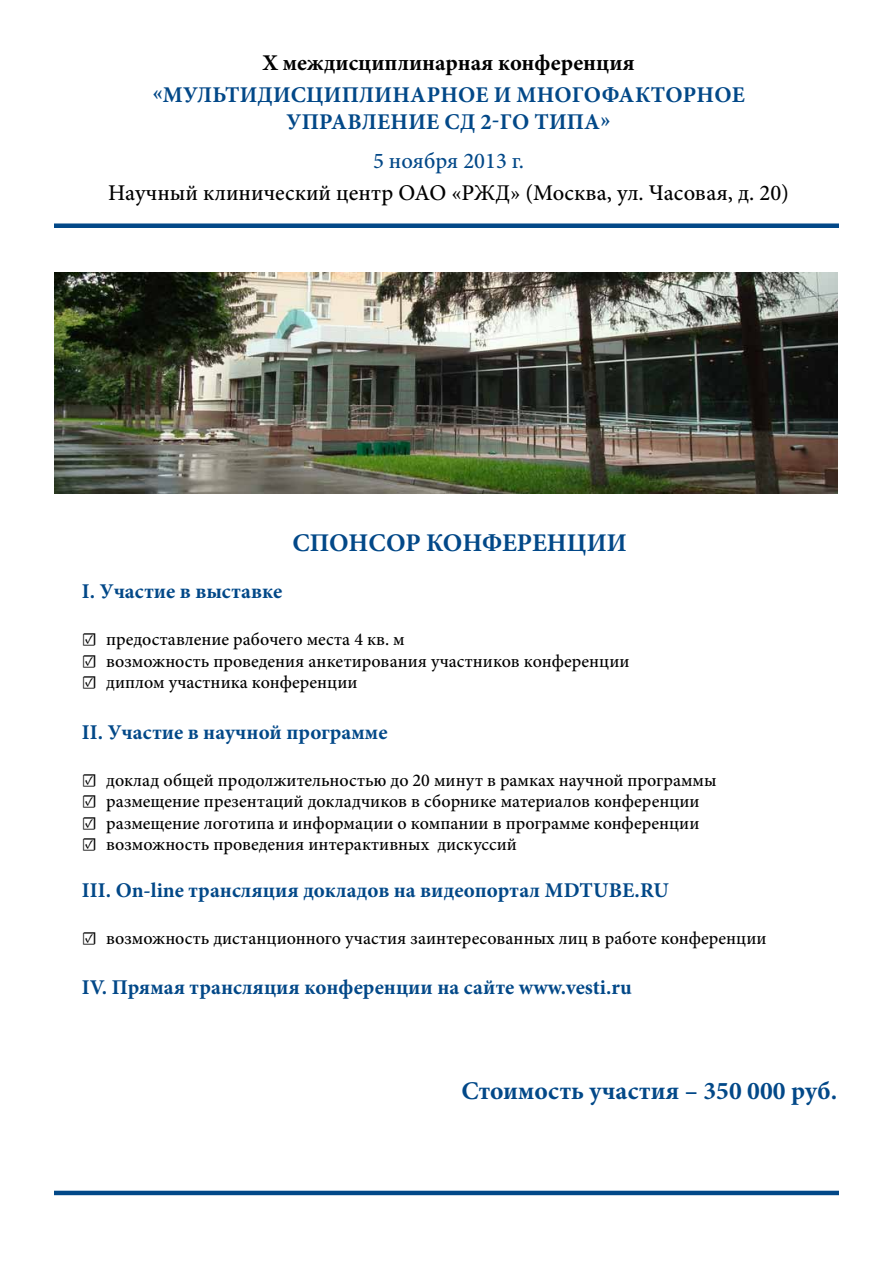
<style>
.page{position:relative;width:893px;height:1263px;background:#fff}
.page>*{position:absolute;margin:0;border:0;box-sizing:border-box;transform-origin:0 0}
.t1{font:700 25.5px "Minion Pro";color:#024888}
.t2{font:700 22.5px/27px "Minion Pro";letter-spacing:.01em;color:#024888;text-align:center}
.t3{font:500 22.5px "Minion Pro";color:#000}
.t4{font:700 22.5px "Minion Pro";color:#000}
.t5{font:500 22.5px "Minion Pro";color:#024888}
.t6{font:700 21px "Minion Pro";color:#024888}
.t7{font:500 18px "Minion Pro";color:#000}
.s1{font-weight:400}
</style>
<div class="page">
<div style="left:54px;top:223px;width:785px;height:5px;background:#024888"></div>
<hr style="left:54px;top:1191px;width:785px;height:4px;background:#024888">
<img style="left:54px;top:272px;width:783px;height:221px">
<p class="t4" style="left:262px;top:47px;width:374px">X междисциплинарная конференция</p>
<p class="t2" style="left:152px;top:81px;width:591px">«Мультидисциплинарное и многофакторное управление СД 2-го типа»</p>
<p class="t5" style="left:373px;top:146px;width:153px">5 ноября 2013 г.</p>
<p class="t3" style="left:108px;top:177px;width:682px">Научный клинический центр ОАО «РЖД» (Москва, ул. Часовая, д. 20)</p>
<h1 class="t1" style="left:292px;top:525px;width:336px">СПОНСОР КОНФЕРЕНЦИИ</h1>
<p class="t6" style="left:82px;top:577px;width:202px">I. Участие в выставке</p>
<p class="t7" style="left:82px;top:627px;width:324px"><span class="s1">☑</span> предоставление рабочего места 4 кв. м</p>
<p class="t7" style="left:82px;top:649px;width:549px"><span class="s1">☑</span> возможность проведения анкетирования участников конференции</p>
<p class="t7" style="left:82px;top:670px;width:277px"><span class="s1">☑</span> диплом участника конференции</p>
<p class="t6" style="left:82px;top:717px;width:307px">II. Участие в научной программе</p>
<p class="t7" style="left:82px;top:768px;width:636px"><span class="s1">☑</span> доклад общей продолжительностью до 20 минут в рамках научной программы</p>
<p class="t7" style="left:82px;top:789px;width:619px"><span class="s1">☑</span> размещение презентаций докладчиков в сборнике материалов конференции</p>
<p class="t7" style="left:82px;top:811px;width:619px"><span class="s1">☑</span> размещение логотипа и информации о компании в программе конференции</p>
<p class="t7" style="left:82px;top:832px;width:437px"><span class="s1">☑</span> возможность проведения интерактивных дискуссий</p>
<p class="t6" style="left:82px;top:876px;width:588px">III. On-line трансляция докладов на видеопортал mdtube.ru</p>
<p class="t7" style="left:82px;top:926px;width:686px"><span class="s1">☑</span> возможность дистанционного участия заинтересованных лиц в работе конференции</p>
<p class="t6" style="left:82px;top:973px;width:551px">IV. Прямая трансляция конференции на сайте www.vesti.ru</p>
<h1 class="t1" style="left:461px;top:1072px;width:377px">Стоимость участия – 350 000 руб.</h1>
</div>
